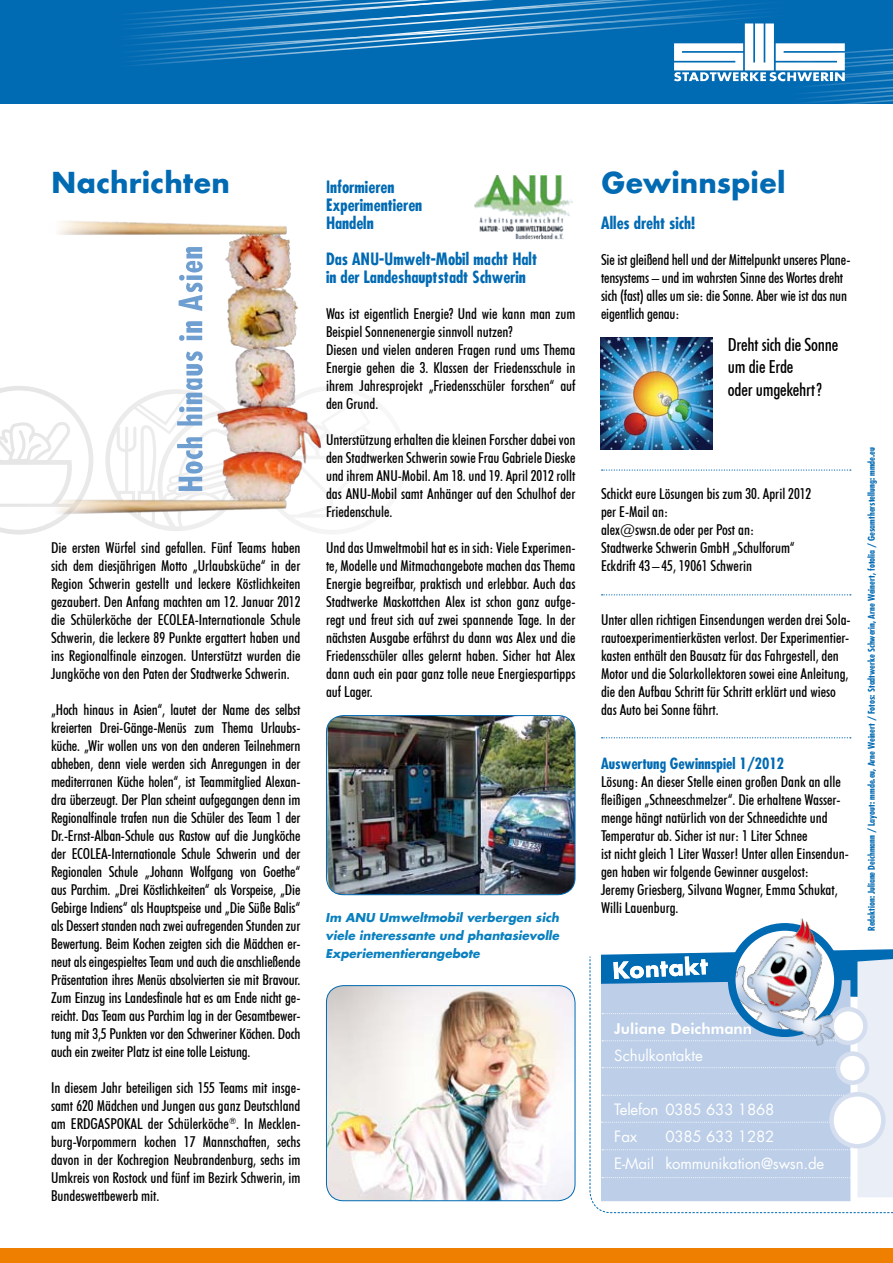
<style>
.page{position:relative;width:893px;height:1263px;background:#fff}
.page>*{position:absolute;margin:0;border:0;box-sizing:border-box;transform-origin:0 0}
.t1{font:700 31.5px "Futura T";color:#006ab3}
.t2{font:500 condensed 18px/22.5px "Futura BT";letter-spacing:-.01em;color:#000}
.t3{font:700 condensed 16.5px/18px "Futura";color:#006ab3}
.t4{font:500 condensed 15px/18px "Futura BT";color:#000;text-align:justify}
.t5{font:15px/27px "Futura";letter-spacing:-.01em;color:#fff}
.t6{font:700 condensed 15px "Futura";color:#006ab3}
.t7{font:800 15px "Futura BT";color:#fff}
.t8{font:italic 700 12px/18px "Futura";color:#0980bf;text-align:justify}
.t9{font:700 condensed 9px "Futura";color:#006ab3}
</style>
<div class="page">
<svg style="left:288px;top:413px;width:48px;height:118px"></svg>
<svg style="left:0;top:386px;width:64px;height:149px"></svg>
<svg style="left:0;top:0;width:893px;height:104px;background:#1978ba"></svg>
<svg style="left:589px;top:949px;width:304px;height:264px;background:#bcd0e8"></svg>
<div style="left:831px;top:1094px;width:52px;height:52px;background:#fff;border-radius:50%"></div>
<div style="left:829px;top:1092px;width:57px;height:56px;border:4px solid #d4deef;border-radius:50%"></div>
<div style="left:832px;top:1009px;width:33px;height:34px;background:#fff;border-radius:50%"></div>
<div style="left:829px;top:1007px;width:39px;height:38px;border:4px solid #d4deef;border-radius:50%"></div>
<svg style="left:838px;top:1053px;width:29px;height:30px"></svg>
<div style="left:836px;top:1051px;width:33px;height:34px;border:4px solid #d4deef;border-radius:50%"></div>
<img style="left:732px;top:942px;width:10px;height:91px">
<div style="left:728px;top:923px;width:114px;height:114px;border:8px solid #006ab3;border-radius:50%"></div>
<div style="left:0;top:1248px;width:893px;height:15px;background:#ee7f00"></div>
<svg style="left:602px;top:469px;width:249px;height:2px"></svg>
<svg style="left:602px;top:737px;width:249px;height:1px"></svg>
<svg style="left:602px;top:594px;width:249px;height:1px"></svg>
<img style="left:742px;top:918px;width:93px;height:130px">
<img style="left:49px;top:221px;width:275px;height:298px">
<img style="left:326px;top:715px;width:249px;height:180px">
<div style="left:326px;top:715px;width:249px;height:180px;border:1px solid #006ab3;border-radius:17px"></div>
<img style="left:326px;top:985px;width:249px;height:216px">
<div style="left:326px;top:985px;width:249px;height:216px;border:1px solid #006ab3;border-radius:17px"></div>
<img style="left:474px;top:175px;width:99px;height:65px">
<svg style="left:115px;top:247px;width:130px;height:282px"></svg>
<img style="left:601px;top:337px;width:112px;height:112px">
<h1 class="t1" style="left:51px;top:163px;width:181px">Nachrichten</h1>
<p class="t3" style="left:326px;top:178px;width:98px">Informieren<br>Experimentieren<br>Handeln</p>
<p class="t3" style="left:326px;top:250px;width:213px">Das ANU-Umwelt-Mobil macht Halt in der Landeshauptstadt Schwerin</p>
<p class="t4" style="left:326px;top:305px;width:251px;text-align:left">Was ist eigentlich Energie? Und wie kann man zum Beispiel Sonnenenergie sinnvoll nutzen?<br>Diesen und vielen anderen Fragen rund ums Thema Energie gehen die 3. Klassen der Friedensschule in ihrem Jahresprojekt „Friedensschüler forschen“ auf den Grund.</p>
<p class="t4" style="left:326px;top:431px;width:251px">Unterstützung erhalten die kleinen Forscher dabei von den Stadtwerken Schwerin sowie Frau Gabriele Dieske und ihrem ANU-Mobil. Am 18. und 19. April 2012 rollt das ANU-Mobil samt Anhänger auf den Schulhof der Friedenschule.</p>
<p class="t4" style="left:326px;top:539px;width:251px">Und das Umweltmobil hat es in sich: Viele Experimen&shy;te, Modelle und Mitmachangebote machen das Thema Energie begreifbar, praktisch und erlebbar. Auch das Stadtwerke Maskottchen Alex ist schon ganz aufge&shy;regt und freut sich auf zwei spannende Tage. In der nächsten Ausgabe erfährst du dann was Alex und die Friedensschüler alles gelernt haben. Sicher hat Alex dann auch ein paar ganz tolle neue Energiespartipps auf Lager.</p>
<p class="t4" style="left:51px;top:539px;width:251px">Die ersten Würfel sind gefallen. Fünf Teams haben sich dem diesjährigen Motto „Urlaubsküche“ in der Region Schwerin gestellt und leckere Köstlichkeiten gezaubert. Den Anfang machten am 12. Januar 2012 die Schülerköche der ECOLEA-Internationale Schule Schwerin, die leckere 89 Punkte ergattert haben und ins Regionalfinale einzogen. Unterstützt wurden die Jungköche von den Paten der Stadtwerke Schwerin.</p>
<p class="t4" style="left:51px;top:701px;width:251px">„Hoch hinaus in Asien“, lautet der Name des selbst kreierten Drei-Gänge-Menüs zum Thema Urlaubs&shy;küche. „Wir wollen uns von den anderen Teilnehmern abheben, denn viele werden sich Anregungen in der mediterranen Küche holen“, ist Teammitglied Alexan&shy;dra überzeugt. Der Plan scheint aufgegangen denn im Regionalfinale trafen nun die Schüler des Team 1 der Dr.-Ernst-Alban-Schule aus Rastow auf die Jungköche der ECOLEA-Internationale Schule Schwerin und der Regionalen Schule „Johann Wolfgang von Goethe“ aus Parchim. „Drei Köstlichkeiten“ als Vorspeise, „Die Gebirge Indiens“ als Hauptspeise und „Die Süße Balis“ als Dessert standen nach zwei aufregenden Stunden zur Bewertung. Beim Kochen zeigten sich die Mädchen er&shy;neut als eingespieltes Team und auch die anschließende Präsentation ihres Menüs absolvierten sie mit Bravour.<br>Zum Einzug ins Landesfinale hat es am Ende nicht ge&shy;reicht. Das Team aus Parchim lag in der Gesamtbewer&shy;tung mit 3,5 Punkten vor den Schweriner Köchen. Doch auch ein zweiter Platz ist eine tolle Leistung.</p>
<p class="t4" style="left:51px;top:1079px;width:251px">In diesem Jahr beteiligen sich 155 Teams mit insge&shy;samt 620 Mädchen und Jungen aus ganz Deutschland am ERDGASPOKAL der Schülerköche<sup>®</sup>. In Mecklen&shy;burg-Vorpommern kochen 17 Mannschaften, sechs davon in der Kochregion Neubrandenburg, sechs im Umkreis von Rostock und fünf im Bezirk Schwerin, im Bundeswettbewerb mit.</p>
<p class="t8" style="left:326px;top:908px;width:235px">Im ANU Umweltmobil verbergen sich viele interessante und phantasievolle Experiementierangebote</p>
<h1 class="t1" style="left:601px;top:163px;width:186px">Gewinnspiel</h1>
<p class="t3" style="left:601px;top:214px;width:96px">Alles dreht sich!</p>
<p class="t4" style="left:601px;top:251px;width:251px;text-align:left">Sie ist gleißend hell und der Mittelpunkt unseres Plane&shy;tensystems – und im wahrsten Sinne des Wortes dreht sich (fast) alles um sie: die Sonne. Aber wie ist das nun eigentlich genau:</p>
<p class="t2" style="left:728px;top:333px;width:112px">Dreht sich die Sonne um die Erde<br>oder umgekehrt?</p>
<p class="t4" style="left:601px;top:485px;width:212px;text-align:left">Schickt eure Lösungen bis zum 30. April 2012 per E-Mail an:<br>alex@swsn.de oder per Post an:<br>Stadtwerke Schwerin GmbH „Schulforum“<br>Eckdrift 43–45, 19061 Schwerin</p>
<p class="t4" style="left:601px;top:611px;width:251px;text-align:left">Unter allen richtigen Einsendungen werden drei Sola&shy;rautoexperimentierkästen verlost. Der Experimentier&shy;kasten enthält den Bausatz für das Fahrgestell, den Motor und die Solarkollektoren sowei eine Anleitung, die den Aufbau Schritt für Schritt erklärt und wieso das Auto bei Sonne fährt.</p>
<p class="t6" style="left:601px;top:754px;width:185px">Auswertung Gewinnspiel 1/2012</p>
<p class="t4" style="left:601px;top:773px;width:249px;text-align:left">Lösung: An dieser Stelle einen großen Dank an alle fleißigen „Schneeschmelzer“. Die erhaltene Wasser&shy;menge hängt natürlich von der Schneedichte und Temperatur ab. Sicher ist nur: 1 Liter Schnee<br>ist nicht gleich 1 Liter Wasser! Unter allen Einsendun&shy;gen haben wir folgende Gewinner ausgelost:<br>Jeremy Griesberg, Silvana Wagner, Emma Schukat, Willi Lauenburg.</p>
<p class="t9" style="left:866px;top:931px;width:485px;rotate:-90deg">Redaktion: Juliane Deichmann / Layout: mmde.eu, Arne Weinert / Fotos: Stadtwerke Schwerin, Arne Weinert, fotolia / Gesamtherstellung: mmde.eu</p>
<p class="t7" style="left:614px;top:1019px;width:139px">Juliane Deichmann</p>
<p class="t5" style="left:614px;top:1042px;width:90px">Schulkontakte</p>
<p class="t5" style="left:614px;top:1096px;width:162px">Telefon 0385 633 1868<br>Fax</p>
<p class="t5" style="left:614px;top:1123px;width:212px;text-align:center">0385 633 1282<br>E-Mail kommunikation@swsn.de</p>
</div>
